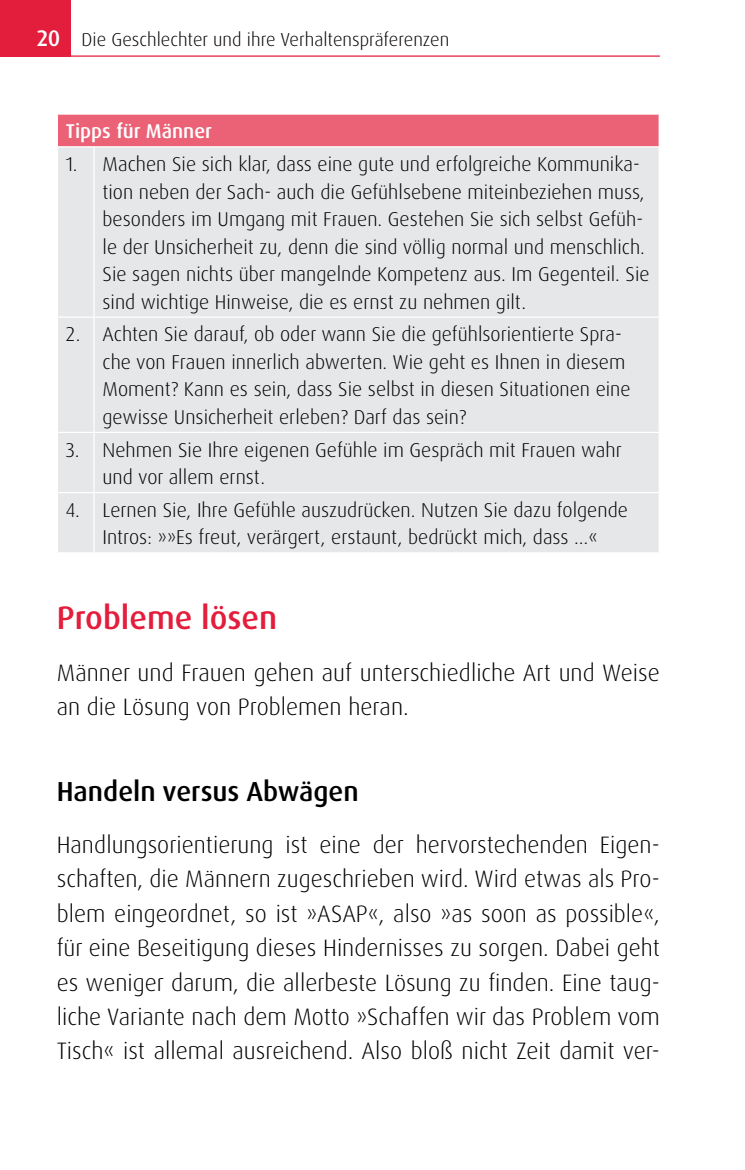
<style>
.page{position:relative;width:745px;height:1170px;background:#fff}
.page>*{position:absolute;margin:0;border:0;box-sizing:border-box;transform-origin:0 0}
.t1{font:500 32.5px "Dax Pro";color:#e31d3c}
.t2{font:500 27.5px "Dax Pro";color:#000}
.t3{font:300 23.75px/34.2px "Dax Pro";color:#000}
.t4{font:300 20px/27.5px "Dax Pro";color:#000}
.t5{font:500 20px "Dax Pro";color:#fff}
.t6{font:300 18.75px "Dax Pro";color:#000}
.s1{font-weight:500;font-size:22.5px;color:#fff}
</style>
<div class="page">
<div style="left:0;top:0;width:71px;height:57px;background:#e31d3c"></div>
<hr style="left:69px;top:55px;width:590px;height:2px;background:#e31d3c">
<div style="left:57px;top:114px;width:601px;height:33px;background:#eb6176"></div>
<div style="left:58px;top:147px;width:600px;height:405px;background:#e6e7e8"></div>
<hr style="left:57px;top:113px;width:37px;height:2px;background:#fff">
<hr style="left:57px;top:115px;width:1px;height:31px;background:#fff">
<hr style="left:94px;top:113px;width:565px;height:2px;background:#fff">
<hr style="left:57px;top:146px;width:37px;height:1px;background:#fff">
<hr style="left:94px;top:146px;width:565px;height:1px;background:#fff">
<hr style="left:93px;top:147px;width:2px;height:169px;background:#fff">
<hr style="left:57px;top:316px;width:37px;height:2px;background:#fff">
<hr style="left:94px;top:316px;width:565px;height:2px;background:#fff">
<hr style="left:93px;top:318px;width:2px;height:114px;background:#fff">
<hr style="left:57px;top:432px;width:37px;height:1px;background:#fff">
<hr style="left:94px;top:432px;width:565px;height:1px;background:#fff">
<hr style="left:93px;top:433px;width:2px;height:59px;background:#fff">
<hr style="left:57px;top:492px;width:37px;height:1px;background:#fff">
<hr style="left:94px;top:492px;width:565px;height:1px;background:#fff">
<hr style="left:93px;top:493px;width:2px;height:59px;background:#fff">
<p class="t6" style="left:37px;top:28px;width:414px"><span class="s1">20</span> Die Geschlechter und ihre Verhaltenspräferenzen</p>
<p class="t5" style="left:66px;top:118px;width:148px">Tipps für Männer</p>
<p class="t4" style="left:102px;top:150px;width:548px;text-indent:-37px">1. Machen Sie sich klar, dass eine gute und erfolgreiche Kommunika&shy;tion neben der Sach- auch die Gefühlsebene miteinbeziehen muss, besonders im Umgang mit Frauen. Gestehen Sie sich selbst Gefüh&shy;le der Unsicherheit zu, denn die sind völlig normal und menschlich.<br>Sie sagen nichts über mangelnde Kompetenz aus. Im Gegenteil. Sie sind wichtige Hinweise, die es ernst zu nehmen gilt.</p>
<p class="t4" style="left:102px;top:320px;width:529px;text-indent:-37px">2. Achten Sie darauf, ob oder wann Sie die gefühlsorientierte Spra&shy;che von Frauen innerlich abwerten. Wie geht es Ihnen in diesem Moment? Kann es sein, dass Sie selbst in diesen Situationen eine gewisse Unsicherheit erleben? Darf das sein?</p>
<p class="t4" style="left:102px;top:436px;width:520px;text-indent:-37px">3. Nehmen Sie Ihre eigenen Gefühle im Gespräch mit Frauen wahr und vor allem ernst.</p>
<p class="t4" style="left:66px;top:496px;width:563px;text-align:center">4. Lernen Sie, Ihre Gefühle auszudrücken. Nutzen Sie dazu folgende<br>Intros: »»Es freut, verärgert, erstaunt, bedrückt mich, dass …«</p>
<h1 class="t1" style="left:57px;top:597px;width:222px">Probleme lösen</h1>
<p class="t3" style="left:57px;top:655px;width:604px">Männer und Frauen gehen auf unterschiedliche Art und Weise an die Lösung von Problemen heran.</p>
<h2 class="t2" style="left:57px;top:774px;width:303px">Handeln versus Abwägen</h2>
<p class="t3" style="left:57px;top:827px;width:604px;text-align:justify">Handlungsorientierung ist eine der hervorstechenden Eigen&shy;schaften, die Männern zugeschrieben wird. Wird etwas als Pro&shy;blem eingeordnet, so ist »ASAP«, also »as soon as possible«, für eine Beseitigung dieses Hindernisses zu sorgen. Dabei geht es weniger darum, die allerbeste Lösung zu finden. Eine taug&shy;liche Variante nach dem Motto »Schaffen wir das Problem vom Tisch« ist allemal ausreichend. Also bloß nicht Zeit damit ver-</p>
</div>
